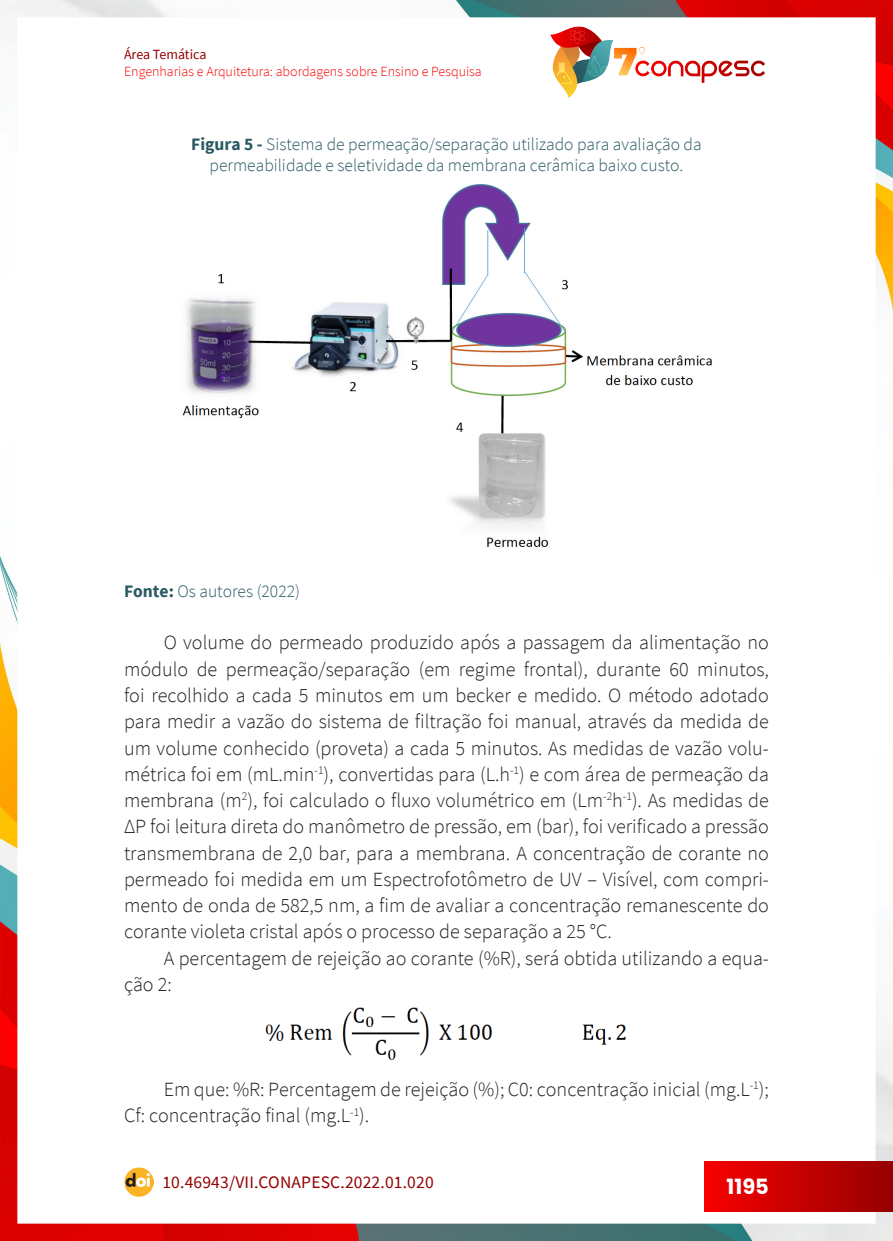
<style>
.page{position:relative;width:893px;height:1241px;background:#fff}
.page>*{position:absolute;margin:0;border:0;box-sizing:border-box;transform-origin:0 0}
.t1{font:700 21px "Poppins";color:#fff}
._7_CORPO{font:300 20.12px/26.2px "Source Sans Pro";color:#231f20}
._12_LEGENDAS{font:300 17.5px/21px "Source Sans Pro";color:#295a64;text-align:center}
.t2{font:17.5px "Source Sans Pro";letter-spacing:.01em;color:#940000}
._13_FONTES{font:300 17.5px "Source Sans Pro";color:#295a64}
.t3{font:300 14px "Source Sans Pro";color:#f80000}
.t4{font:14px "Source Sans Pro";letter-spacing:-.005em;color:#940000}
.s1{font-weight:700}
</style>
<div class="page">
<img style="left:0;top:0;width:893px;height:1240px">
<div style="left:17px;top:17px;width:859px;height:1206px;background:#fff"></div>
<img style="left:124px;top:1167px;width:30px;height:29px">
<div style="left:704px;top:1161px;width:189px;height:49px;background:linear-gradient(to right,#f80000,#950000)"></div>
<img style="left:550px;top:26px;width:215px;height:72px">
<img style="left:182px;top:184px;width:530px;height:363px">
<img style="left:265px;top:1007px;width:361px;height:53px">
<p class="t4" style="left:124px;top:45px;width:84px">Área Temática</p>
<p class="t3" style="left:124px;top:62px;width:359px">Engenharias e Arquitetura: abordagens sobre Ensino e Pesquisa</p>
<p class="_12_LEGENDAS" style="left:191px;top:134px;width:512px"><span class="s1">Figura 5 -</span> Sistema de permeação/separação utilizado para avaliação da permeabilidade e seletividade da membrana cerâmica baixo custo.</p>
<p class="_13_FONTES" style="left:124px;top:580px;width:177px"><span class="s1">Fonte:</span> Os autores (2022)</p>
<p class="_7_CORPO" style="left:124px;top:629px;width:646px;text-align:justify;text-indent:40px">O volume do permeado produzido após a passagem da alimentação no módulo de permeação/separação (em regime frontal), durante 60 minutos, foi recolhido a cada 5 minutos em um becker e medido. O método adotado para medir a vazão do sistema de filtração foi manual, através da medida de um volume conhecido (proveta) a cada 5 minutos. As medidas de vazão volu&shy;métrica foi em (mL.min<sup>-1</sup>), convertidas para (L.h<sup>-1</sup>) e com área de permeação da membrana (m<sup>2</sup>), foi calculado o fluxo volumétrico em (Lm<sup>-2</sup>h<sup>-1</sup>). As medidas de ∆P foi leitura direta do manômetro de pressão, em (bar), foi verificado a pressão transmembrana de 2,0 bar, para a membrana. A concentração de corante no permeado foi medida em um Espectrofotômetro de UV – Visível, com compri&shy;mento de onda de 582,5 nm, a fim de avaliar a concentração remanescente do corante violeta cristal após o processo de separação a 25 °C.</p>
<p class="_7_CORPO" style="left:124px;top:944px;width:646px;text-indent:40px">A percentagem de rejeição ao corante (%R), será obtida utilizando a equa&shy;ção 2:</p>
<p class="_7_CORPO" style="left:124px;top:1075px;width:646px;text-indent:40px">Em que: %R: Percentagem de rejeição (%); C0: concentração inicial (mg.L<sup>-1</sup>);<br>Cf: concentração final (mg.L<sup>-1</sup>).</p>
<p class="t2" style="left:162px;top:1170px;width:273px">10.46943/VII.CONAPESC.2022.01.020</p>
<p class="t1" style="left:727px;top:1173px;width:44px">1195</p>
</div>
